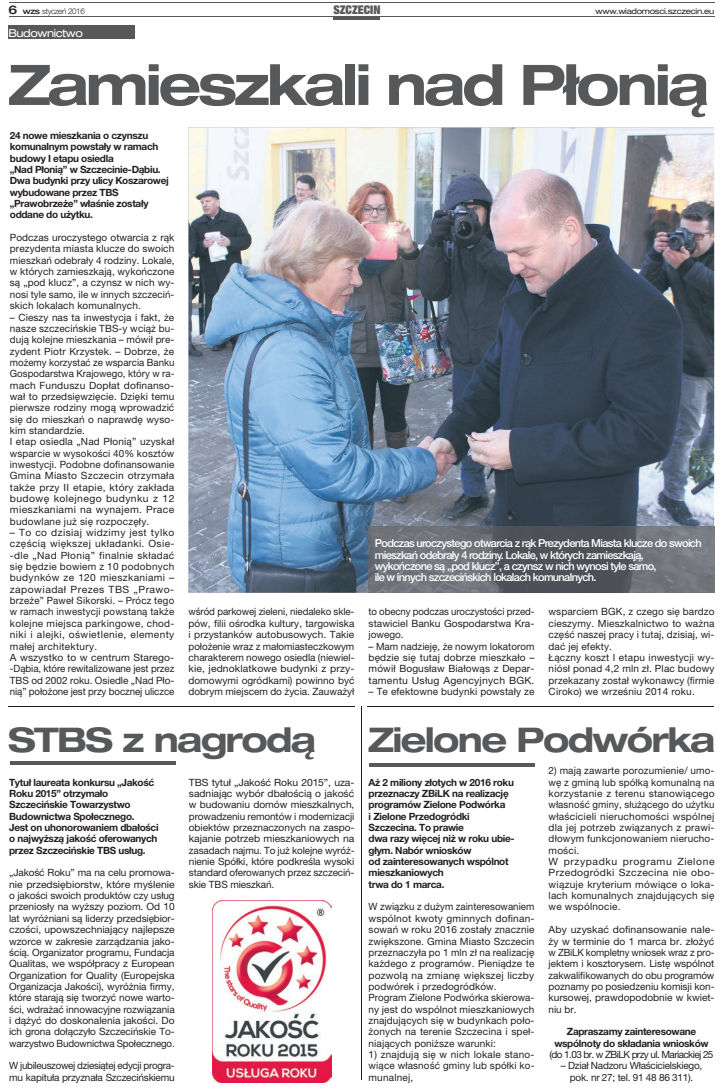
<style>
.page{position:relative;width:723px;height:1092px;background:#fff}
.page>*{position:absolute;margin:0;border:0;box-sizing:border-box;transform-origin:0 0}
.t1{font:700 expanded 56px "Helvetica Neue LT Pro";letter-spacing:-.06em;color:#57585a}
.t2{font:700 expanded 34px "Helvetica Neue LT Pro";letter-spacing:-.05em;color:#57585a}
.t3{font:900 condensed 12px "Helvetica Neue LT Pro";color:#57585a}
.t4{font:500 11px/11.3px "Helvetica Neue LT Pro";letter-spacing:-.06em;color:#fff}
.t5{font:expanded 11px "Helvetica Neue LT Pro";letter-spacing:-.04em;color:#fff}
.t6{font:10px/11.3px "Helvetica Neue LT Pro";letter-spacing:.01em;color:#231f20;text-align:justify}
.t7{font:700 10px/11.3px "Helvetica Neue LT Pro";letter-spacing:-.03em;color:#231f20}
.t8{font:10px/11.3px "Helvetica Neue LT Pro";letter-spacing:.01em;color:#231f20;text-align:justify;scale:1.04 1}
.t9{font:10px/11.3px "Helvetica Neue LT Pro";letter-spacing:.03em;color:#231f20}
.t10{font:10px/11.3px "Helvetica Neue LT Pro";letter-spacing:-.03em;color:#231f20}
.t11{font:10px/11.3px "Helvetica Neue LT Pro";letter-spacing:.01em;color:#231f20;text-align:justify;scale:.96 1}
.t12{font:10px/11.3px "Helvetica Neue LT Pro";letter-spacing:-.025em;color:#231f20;text-align:center}
.t13{font:10px "Helvetica Neue LT Pro";letter-spacing:-.06em;color:#231f20}
.t14{font:expanded 8px "Helvetica Neue LT Pro";letter-spacing:-.04em;color:#231f20}
.t15{font:300 8px "Helvetica Neue LT Pro";letter-spacing:-.04em;color:#231f20}
.s1{font-weight:500;font-stretch:expanded;font-size:12px}
.s2{font-weight:500;font-stretch:expanded}
</style>
<div class="page">
<hr style="left:9px;top:2px;width:706px;height:1px;background:#57585a">
<hr style="left:9px;top:17px;width:705px;height:1px;background:#57585a">
<hr style="left:334px;top:17px;width:46px;height:3px;background:#57585a">
<div style="left:9px;top:25px;width:126px;height:13px;background:#57585a"></div>
<img style="left:189px;top:128px;width:525px;height:464px">
<hr style="left:10px;top:761px;width:166px;height:3px;background:#57585a">
<hr style="left:369px;top:763px;width:165px;height:3px;background:#57585a">
<hr style="left:361px;top:706px;width:1px;height:374px;background:#231f20">
<hr style="left:8px;top:706px;width:346px;height:1px;background:#231f20">
<hr style="left:368px;top:706px;width:346px;height:1px;background:#231f20">
<img style="left:368px;top:526px;width:346px;height:66px">
<img style="left:213px;top:900px;width:118px;height:181px">
<p class="t15" style="left:9px;top:6px;width:78px"><span class="s1">6</span> <span class="s2">wzs</span> styczeń 2016</p>
<p class="t3" style="left:333px;top:2px;width:49px">SZCZECIN</p>
<p class="t14" style="left:595px;top:7px;width:120px">www.wiadomosci.szczecin.eu</p>
<p class="t5" style="left:9px;top:27px;width:76px">Budownictwo</p>
<h1 class="t1" style="left:8px;top:50px;width:702px">Zamieszkali nad Płonią</h1>
<p class="t7" style="left:10px;top:129px;width:161px">24 nowe mieszkania o czynszu komunalnym powstały w ramach budowy I etapu osiedla<br>„Nad Płonią” w Szczecinie-Dąbiu.<br>Dwa budynki przy ulicy Koszarowej wybudowane przez TBS „Prawobrzeże” właśnie zostały oddane do użytku.</p>
<p class="t6" style="left:10px;top:232px;width:166px">Podczas uroczystego otwarcia z rąk prezydenta miasta klucze do swoich mieszkań odebrały 4 rodziny. Lokale, w których zamieszkają, wykończone są „pod klucz”, a czynsz w nich wy&shy;nosi tyle samo, ile w innych szczeciń&shy;skich lokalach komunalnych.</p>
<p class="t6" style="left:10px;top:311px;width:166px;text-align:left">– Cieszy nas ta inwestycja i fakt, że nasze szczecińskie TBS-y wciąż bu&shy;dują kolejne mieszkania – mówił pre&shy;zydent Piotr Krzystek. – Dobrze, że możemy korzystać ze wsparcia Banku Gospodarstwa Krajowego, który w ra&shy;mach Funduszu Dopłat dofinanso&shy;wał to przedsięwzięcie. Dzięki temu pierwsze rodziny mogą wprowadzić się do mieszkań o naprawdę wyso&shy;kim standardzie.<br>I etap osiedla „Nad Płonią” uzyskał wsparcie w wysokości 40% kosztów inwestycji. Podobne dofinansowanie Gmina Miasto Szczecin otrzymała także przy II etapie, który zakłada budowę kolejnego budynku z 12 mieszkaniami na wynajem. Prace budowlane już się rozpoczęły.</p>
<p class="t9" style="left:10px;top:526px;width:166px">– To co dzisiaj widzimy jest tylko częścią większej układanki. Osie--dle „Nad Płonią” finalnie składać się będzie bowiem z 10 podobnych budynków ze 120 mieszkaniami – zapowiadał Prezes TBS „Prawo&shy;brzeże” Paweł Sikorski. – Prócz tego w ramach inwestycji powstaną także kolejne miejsca parkingowe, chod&shy;niki i alejki, oświetlenie, elementy małej architektury.<br>A wszystko to w centrum Starego--Dąbia, które rewitalizowane jest przez TBS od 2002 roku. Osiedle „Nad Pło&shy;nią” położone jest przy bocznej uliczce</p>
<p class="t4" style="left:375px;top:537px;width:328px">Podczas uroczystego otwarcia z rąk Prezydenta Miasta klucze do swoich mieszkań odebrały 4 rodziny. Lokale, w których zamieszkają, wykończone są „pod klucz”, a czynsz w nich wynosi tyle samo,<br>ile w innych szczecińskich lokalach komunalnych.</p>
<p class="t6" style="left:189px;top:606px;width:167px">wśród parkowej zieleni, niedaleko skle&shy;pów, filii ośrodka kultury, targowiska i przystanków autobusowych. Takie położenie wraz z małomiasteczkowym charakterem nowego osiedla (niewiel&shy;kie, jednoklatkowe budynki z przy&shy;domowymi ogródkami) powinno być dobrym miejscem do życia. Zauważył</p>
<p class="t11" style="left:369px;top:606px;width:174px">to obecny podczas uroczystości przed&shy;stawiciel Banku Gospodarstwa Kra&shy;jowego.</p>
<p class="t6" style="left:369px;top:640px;width:167px">– Mam nadzieję, że nowym lokatorom będzie się tutaj dobrze mieszkało – mówił Bogusław Białowąs z Depar&shy;tamentu Usług Agencyjnych BGK.</p>
<p class="t6" style="left:369px;top:685px;width:167px">– Te efektowne budynki powstały ze</p>
<p class="t6" style="left:549px;top:606px;width:167px;text-align:left">wsparciem BGK, z czego się bardzo cieszymy. Mieszkalnictwo to ważna część naszej pracy i tutaj, dzisiaj, wi&shy;dać jej efekty.<br>Łączny koszt I etapu inwestycji wy&shy;niósł ponad 4,2 mln zł. Plac budowy przekazany został wykonawcy (firmie<br>Ciroko) we wrześniu 2014 roku.</p>
<h2 class="t2" style="left:8px;top:718px;width:309px">STBS z nagrodą</h2>
<h2 class="t2" style="left:368px;top:718px;width:349px">Zielone Podwórka</h2>
<p class="t7" style="left:9px;top:776px;width:151px">Tytuł laureata konkursu „Jakość<br>Roku 2015” otrzymało<br>Szczecińskie Towarzystwo<br>Budownictwa Społecznego.<br>Jest on uhonorowaniem dbałości o najwyższą jakość oferowanych przez Szczecińskie TBS usług.</p>
<p class="t6" style="left:9px;top:867px;width:167px">„Jakość Roku” ma na celu promowa&shy;nie przedsiębiorstw, które myślenie o jakości swoich produktów czy usług przeniosły na wyższy poziom. Od 10 lat wyróżniani są liderzy przedsiębior&shy;czości, upowszechniający najlepsze wzorce w zakresie zarządzania jako&shy;ścią. Organizator programu, Fundacja Qualitas, we współpracy z European Organization for Quality (Europejska Organizacja Jakości), wyróżnia firmy, które starają się tworzyć nowe warto&shy;ści, wdrażać innowacyjne rozwiązania i dążyć do doskonalenia jakości. Do ich grona dołączyło Szczecińskie To&shy;warzystwo Budownictwa Społecznego.</p>
<p class="t10" style="left:9px;top:1059px;width:167px">W jubileuszowej dziesiątej edycji progra&shy;mu kapituła przyznała Szczecińskiemu</p>
<p class="t8" style="left:189px;top:776px;width:161px">TBS tytuł „Jakość Roku 2015”, uza&shy;sadniając wybór dbałością o jakość w budowaniu domów mieszkalnych, prowadzeniu remontów i modernizacji obiektów przeznaczonych na zaspo&shy;kajanie potrzeb mieszkaniowych na zasadach najmu. To już kolejne wyróż&shy;nienie Spółki, które podkreśla wysoki standard oferowanych przez szczeciń&shy;skie TBS mieszkań.</p>
<p class="t7" style="left:369px;top:776px;width:148px">Aż 2 miliony złotych w 2016 roku przeznaczy ZBiLK na realizację programów Zielone Podwórka<br>i Zielone Przedogródki<br>Szczecina. To prawie<br>dwa razy więcej niż w roku ubie&shy;głym. Nabór wniosków<br>od zainteresowanych wspólnot mieszkaniowych<br>trwa do 1 marca.</p>
<p class="t6" style="left:369px;top:901px;width:167px;text-align:left">W związku z dużym zainteresowaniem wspólnot kwoty gminnych dofinan&shy;sowań w roku 2016 zostały znacznie zwiększone. Gmina Miasto Szczecin przeznaczyła po 1 mln zł na realizację każdego z programów. Pieniądze te pozwolą na zmianę większej liczby podwórek i przedogródków.<br>Program Zielone Podwórka skierowa&shy;ny jest do wspólnot mieszkaniowych znajdujących się w budynkach poło&shy;żonych na terenie Szczecina i speł&shy;niających poniższe warunki:</p>
<p class="t6" style="left:369px;top:1048px;width:167px">1) znajdują się w nich lokale stano&shy;wiące własność gminy lub spółki ko&shy;munalnej,</p>
<p class="t6" style="left:549px;top:765px;width:167px;text-align:left">2) mają zawarte porozumienie/ umo&shy;wę z gminą lub spółką komunalną na korzystanie z terenu stanowiącego własność gminy, służącego do użytku właścicieli nieruchomości wspólnej dla jej potrzeb związanych z prawi&shy;dłowym funkcjonowaniem nierucho&shy;mości.<br>W przypadku programu Zielone<br>Przedogródki Szczecina nie obo&shy;wiązuje kryterium mówiące o loka&shy;lach komunalnych znajdujących się we wspólnocie.</p>
<p class="t8" style="left:549px;top:923px;width:161px">Aby uzyskać dofinansowanie nale&shy;ży w terminie do 1 marca br. złożyć w ZBiLK kompletny wniosek wraz z pro&shy;jektem i kosztorysem. Listę wspólnot zakwalifikowanych do obu programów poznamy po posiedzeniu komisji kon&shy;kursowej, prawdopodobnie w kwiet&shy;niu br.</p>
<p class="t7" style="left:554px;top:1025px;width:156px;text-align:center">Zapraszamy zainteresowane wspólnoty do składania wniosków</p>
<p class="t13" style="left:549px;top:1048px;width:165px">(do 1.03 br. w ZBiLK przy ul. Mariackiej 25</p>
<p class="t12" style="left:561px;top:1059px;width:143px">– Dział Nadzoru Właścicielskiego, pok. nr 27; tel. 91 48 86 311).</p>
</div>
